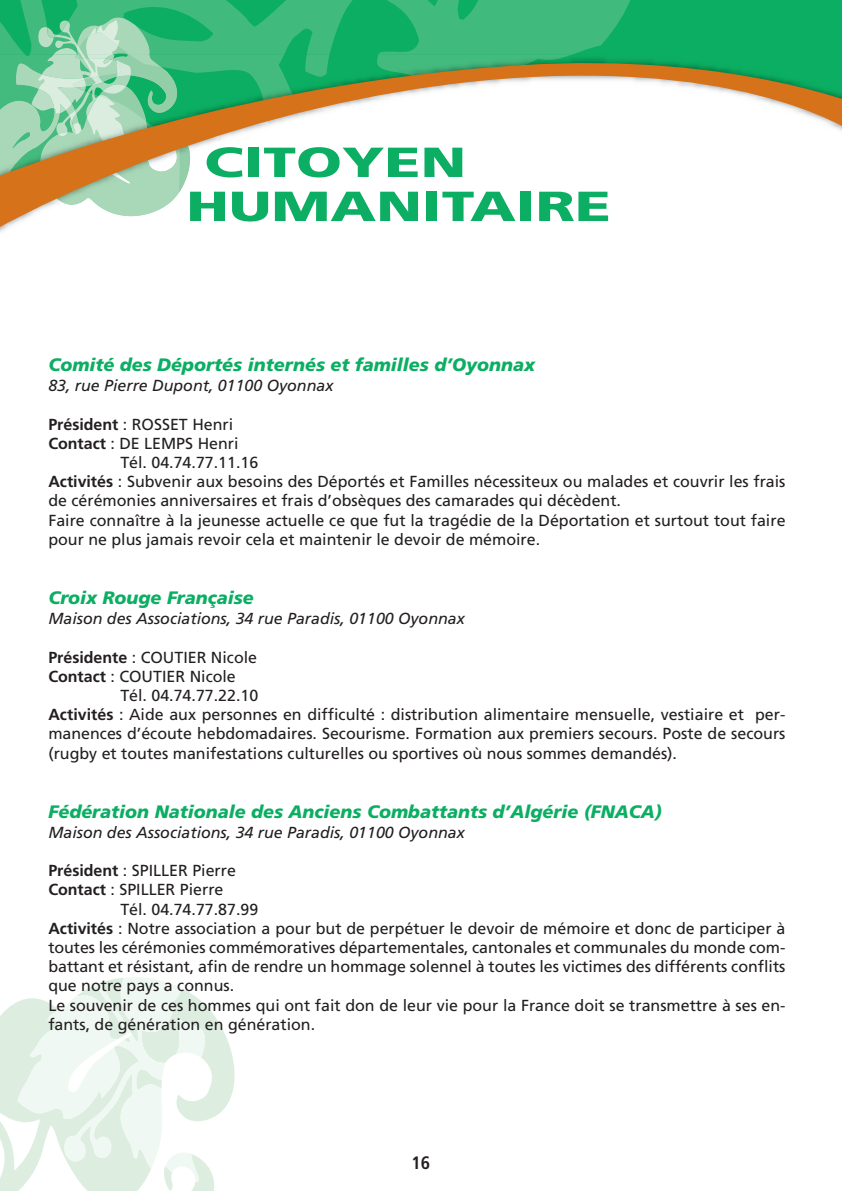
<style>
.page{position:relative;width:842px;height:1191px;background:#fff}
.page>*{position:absolute;margin:0;border:0;box-sizing:border-box;transform-origin:0 0}
.t1{font:900 42px/44px "Frutiger";color:#0bae62;scale:1.4 1}
.t2{font:italic 900 18px "Frutiger";color:#0bae62}
.t3{font:700 condensed 18px "Frutiger";color:#231f20}
.t4{font:16px "Frutiger";color:#231f20}
.t5{font:italic 16px "Frutiger";color:#231f20}
.s1{font-weight:700}
</style>
<div class="page">
<div style="left:643px;top:0;width:199px;height:51px;background:#0bae62"></div>
<svg style="left:0;top:1002px;width:235px;height:189px;fill:#ddeee1"></svg>
<svg style="left:0;top:0;width:643px;height:51px;background:#2eb574"></svg>
<svg style="left:17px;top:977px;width:188px;height:205px"></svg>
<svg style="left:38px;top:18px;width:112px;height:33px;background:#85cfa6"></svg>
<svg style="left:0;top:51px;width:842px;height:181px"></svg>
<h1 class="t1" style="left:186px;top:144px;width:305px;text-indent:18px">CITOYEN<br>HUMANITAIRE</h1>
<p class="t2" style="left:48px;top:357px;width:488px">Comité des Déportés internés et familles d’Oyonnax</p>
<p class="t5" style="left:48px;top:379px;width:286px">83, rue Pierre Dupont, 01100 Oyonnax</p>
<p class="t4" style="left:48px;top:414px;width:186px"><span class="s1">Président</span> : ROSSET Henri</p>
<p class="t4" style="left:48px;top:434px;width:192px"><span class="s1">Contact</span> : DE LEMPS Henri</p>
<p class="t4" style="left:120px;top:453px;width:139px">Tél. 04.74.77.11.16</p>
<p class="t4" style="left:48px;top:472px;width:739px"><span class="s1">Activités</span> : Subvenir aux besoins des Déportés et Familles nécessiteux ou malades et couvrir les frais</p>
<p class="t4" style="left:48px;top:491px;width:574px">de cérémonies anniversaires et frais d’obsèques des camarades qui décèdent.</p>
<p class="t4" style="left:48px;top:510px;width:739px">Faire connaître à la jeunesse actuelle ce que fut la tragédie de la Déportation et surtout tout faire</p>
<p class="t4" style="left:48px;top:530px;width:493px">pour ne plus jamais revoir cela et maintenir le devoir de mémoire.</p>
<p class="t2" style="left:48px;top:590px;width:207px">Croix Rouge Française</p>
<p class="t5" style="left:48px;top:612px;width:418px">Maison des Associations, 34 rue Paradis, 01100 Oyonnax</p>
<p class="t4" style="left:48px;top:647px;width:210px"><span class="s1">Présidente</span> : COUTIER Nicole</p>
<p class="t4" style="left:48px;top:666px;width:189px"><span class="s1">Contact</span> : COUTIER Nicole</p>
<p class="t4" style="left:120px;top:686px;width:139px">Tél. 04.74.77.22.10</p>
<p class="t4" style="left:48px;top:705px;width:739px"><span class="s1">Activités</span> : Aide aux personnes en difficulté : distribution alimentaire mensuelle, vestiaire et per-</p>
<p class="t4" style="left:48px;top:724px;width:739px">manences d’écoute hebdomadaires. Secourisme. Formation aux premiers secours. Poste de secours</p>
<p class="t4" style="left:48px;top:743px;width:630px">(rugby et toutes manifestations culturelles ou sportives où nous sommes demandés).</p>
<p class="t2" style="left:48px;top:804px;width:615px">Fédération Nationale des Anciens Combattants d’Algérie (FNACA)</p>
<p class="t5" style="left:48px;top:825px;width:418px">Maison des Associations, 34 rue Paradis, 01100 Oyonnax</p>
<p class="t4" style="left:48px;top:861px;width:189px"><span class="s1">Président</span> : SPILLER Pierre</p>
<p class="t4" style="left:48px;top:880px;width:177px"><span class="s1">Contact</span> : SPILLER Pierre</p>
<p class="t4" style="left:120px;top:899px;width:139px">Tél. 04.74.77.87.99</p>
<p class="t4" style="left:48px;top:918px;width:738px"><span class="s1">Activités</span> : Notre association a pour but de perpétuer le devoir de mémoire et donc de participer à</p>
<p class="t4" style="left:48px;top:938px;width:738px">toutes les cérémonies commémoratives départementales, cantonales et communales du monde com-</p>
<p class="t4" style="left:48px;top:957px;width:738px">battant et résistant, afin de rendre un hommage solennel à toutes les victimes des différents conflits</p>
<p class="t4" style="left:48px;top:976px;width:187px">que notre pays a connus.</p>
<p class="t4" style="left:48px;top:995px;width:739px">Le souvenir de ces hommes qui ont fait don de leur vie pour la France doit se transmettre à ses en-</p>
<p class="t4" style="left:48px;top:1014px;width:268px">fants, de génération en génération.</p>
<p class="t3" style="left:412px;top:1155px;width:20px">16</p>
</div>
